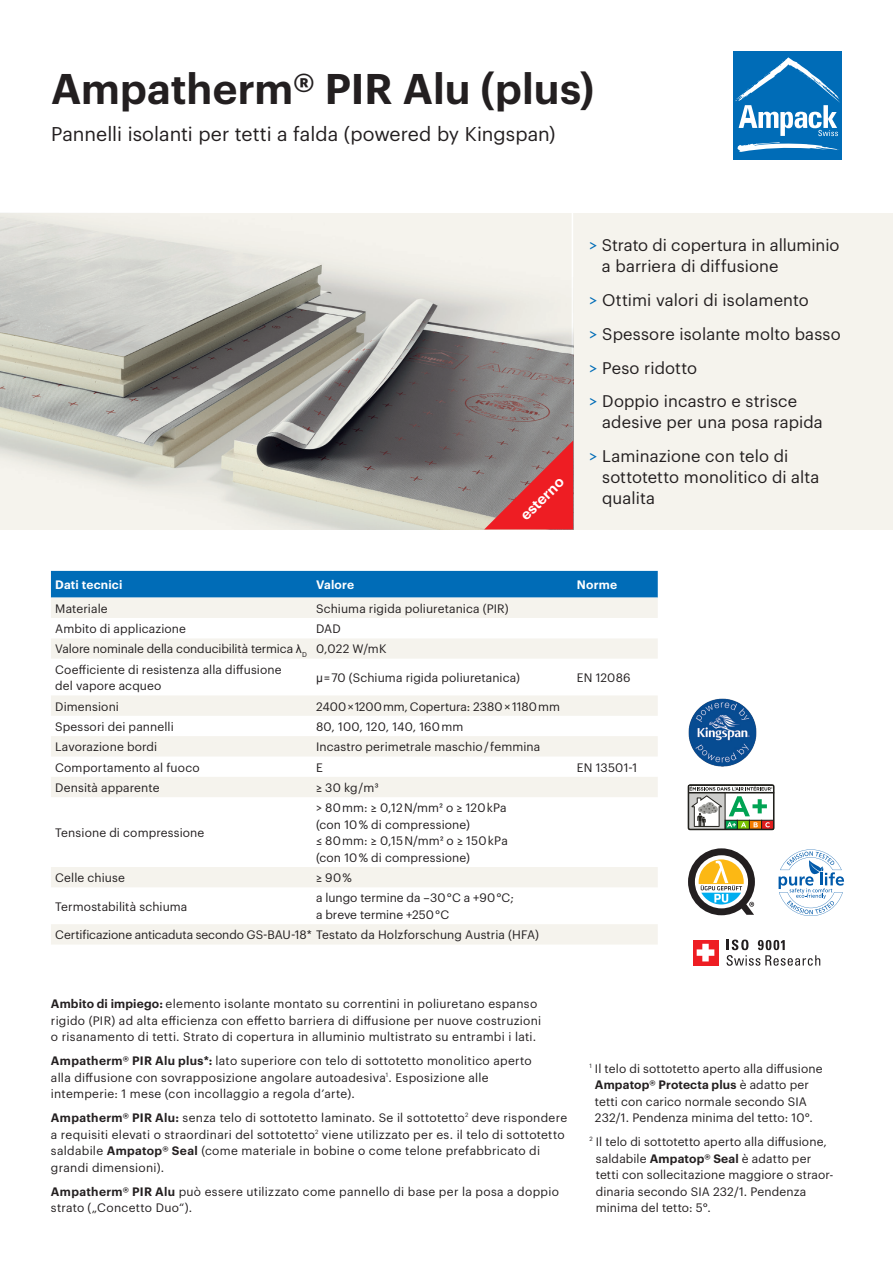
<style>
.page{position:relative;width:893px;height:1263px;background:#fff}
.page>*{position:absolute;margin:0;border:0;box-sizing:border-box;transform-origin:0 0}
.t1{font:600 42px "Graphik";color:#231f20}
.t2{font:19.5px "Graphik";color:#231f20}
.t3{font:16.5px/33.8px "Graphik";letter-spacing:.005em;color:#231f20}
.t4{font:600 14.7px "Graphik";color:#fff}
.t5{font:12px/16.5px "Graphik";letter-spacing:.015em;color:#231f20}
.t6{font:12px/20.4px "Graphik";letter-spacing:-.005em;color:#231f20}
.t7{font:600 12px "Graphik";letter-spacing:.015em;color:#fff}
.s1{color:#006cb7}
.s2{font-family:"Arial"}
.s3{font-weight:600}
</style>
<div class="page">
<div style="left:0;top:213px;width:893px;height:316px;background:#f5f3ed"></div>
<div style="left:733px;top:51px;width:109px;height:109px;background:#006cb7"></div>
<svg style="left:737px;top:142px;width:102px;height:10px"></svg>
<svg style="left:735px;top:57px;width:105px;height:79px"></svg>
<svg style="left:726px;top:939px;width:94px;height:27px"></svg>
<div style="left:693px;top:940px;width:25px;height:25px;background:#ee1d23"></div>
<svg style="left:697px;top:944px;width:17px;height:17px"></svg>
<div style="left:51px;top:571px;width:607px;height:27px;background:#006cb7"></div>
<svg style="left:51px;top:598px;width:607px;height:346px"></svg>
<svg style="left:51px;top:618px;width:607px;height:20px"></svg>
<img style="left:0;top:213px;width:573px;height:316px">
<svg style="left:484px;top:440px;width:89px;height:89px;background:#bb5456"></svg>
<img style="left:688px;top:698px;width:68px;height:68px">
<svg style="left:688px;top:848px;width:67px;height:67px"></svg>
<svg style="left:779px;top:849px;width:65px;height:67px"></svg>
<svg style="left:688px;top:785px;width:86px;height:45px"></svg>
<svg style="left:348px;top:704px;width:5px;height:5px"></svg>
<svg style="left:505px;top:704px;width:5px;height:5px"></svg>
<h1 class="t1" style="left:51px;top:56px;width:545px">Ampatherm® PIR Alu (plus)</h1>
<h2 class="t2" style="left:51px;top:119px;width:506px">Pannelli isolanti per tetti a falda (powered by Kingspan)</h2>
<p class="t4" style="left:515px;top:509px;width:56px;rotate:-45deg">esterno</p>
<h3 class="t3" style="left:602px;top:233px;width:239px;line-height:21px;text-indent:-13px"><span class="s1">&gt;</span> Strato di copertura in alluminio a barriera di diffusione</h3>
<h3 class="t3" style="left:589px;top:282px;width:253px"><span class="s1">&gt;</span> Ottimi valori di isolamento<br><span class="s1">&gt;</span> Spessore isolante molto basso <span class="s1">&gt;</span> Peso ridotto<br><span class="s1">&gt;</span> Doppio incastro e strisce</h3>
<h3 class="t3" style="left:589px;top:404px;width:235px;text-indent:13px">adesive per una posa rapida <span class="s1">&gt;</span> Laminazione con telo di</h3>
<h3 class="t3" style="left:602px;top:465px;width:219px;line-height:21px">sottotetto monolitico di alta qualita</h3>
<p class="t7" style="left:55px;top:576px;width:69px">Dati tecnici</p>
<p class="t7" style="left:316px;top:576px;width:40px">Valore</p>
<p class="t7" style="left:577px;top:576px;width:42px">Norme</p>
<p class="t5" style="left:55px;top:599px;width:54px">Materiale</p>
<p class="t5" style="left:316px;top:599px;width:194px">Schiuma rigida poliuretanica (PIR)</p>
<p class="t5" style="left:55px;top:619px;width:132px">Ambito di applicazione</p>
<p class="t6" style="left:55px;top:617px;width:333px;text-indent:261px">DAD<br>Valore nominale della conducibilità termica <span class="s2">λ</span><sub>D</sub> 0,022 W/mK<br>Coefficiente di resistenza alla diffusione</p>
<p class="t5" style="left:55px;top:676px;width:108px">del vapore acqueo</p>
<p class="t5" style="left:316px;top:668px;width:205px"><span class="s2">µ</span> = 70 (Schiuma rigida poliuretanica)</p>
<p class="t5" style="left:577px;top:668px;width:55px">EN 12086</p>
<p class="t5" style="left:55px;top:697px;width:65px">Dimensioni</p>
<p class="t5" style="left:316px;top:697px;width:245px">2400 1200 mm, Copertura: 2380 1180 mm</p>
<p class="t5" style="left:55px;top:717px;width:120px">Spessori dei pannelli</p>
<p class="t5" style="left:316px;top:717px;width:149px">80, 100, 120, 140, 160 mm</p>
<p class="t5" style="left:55px;top:737px;width:104px">Lavorazione bordi</p>
<p class="t5" style="left:316px;top:737px;width:226px">Incastro perimetrale maschio / femmina</p>
<p class="t5" style="left:55px;top:758px;width:146px">Comportamento al fuoco</p>
<p class="t5" style="left:316px;top:758px;width:8px">E</p>
<p class="t5" style="left:577px;top:758px;width:62px">EN 13501-1</p>
<p class="t5" style="left:55px;top:778px;width:106px">Densità apparente</p>
<p class="t5" style="left:316px;top:778px;width:64px">≥ 30 kg / m³</p>
<p class="t5" style="left:55px;top:823px;width:151px">Tensione di compressione</p>
<p class="t5" style="left:316px;top:799px;width:193px">&gt; 80 mm: ≥ 0,12 N/mm² o ≥ 120 kPa (con 10 % di compressione)<br>≤ 80 mm: ≥ 0,15 N/mm² o ≥ 150 kPa (con 10 % di compressione)</p>
<p class="t5" style="left:55px;top:868px;width:71px">Celle chiuse</p>
<p class="t5" style="left:316px;top:868px;width:37px">≥ 90 %</p>
<p class="t5" style="left:55px;top:897px;width:134px">Termostabilità schiuma</p>
<p class="t6" style="left:316px;top:889px;width:199px;line-height:16.5px">a lungo termine da –30 °C a +90 °C; a breve termine +250 °C</p>
<p class="t5" style="left:55px;top:926px;width:485px">Certificazione anticaduta secondo GS-BAU-18* Testato da Holzforschung Austria (HFA)</p>
<p class="t5" style="left:51px;top:994px;width:492px"><span class="s3">Ambito di impiego:</span> elemento isolante montato su correntini in poliuretano espanso rigido (PIR) ad alta efficienza con effetto barriera di diffusione per nuove costruzioni o risanamento di tetti. Strato di copertura in alluminio multistrato su entrambi i lati.</p>
<p class="t5" style="left:51px;top:1051px;width:482px"><span class="s3">Ampatherm® PIR Alu plus*:</span> lato superiore con telo di sottotetto monolitico aperto alla diffusione con sovrapposizione angolare autoadesiva<sup>1</sup>. Esposizione alle intemperie: 1 mese (con incollaggio a regola d’arte).</p>
<p class="t5" style="left:51px;top:1108px;width:518px"><span class="s3">Ampatherm® PIR Alu:</span> senza telo di sottotetto laminato. Se il sottotetto<sup>2</sup> deve rispondere a requisiti elevati o straordinari del sottotetto<sup>2</sup> viene utilizzato per es. il telo di sottotetto saldabile <span class="s3">Ampatop® Seal</span> (come materiale in bobine o come telone prefabbricato di grandi dimensioni).</p>
<p class="t5" style="left:51px;top:1182px;width:509px"><span class="s3">Ampatherm® PIR Alu</span> può essere utilizzato come pannello di base per la posa a doppio strato („Concetto Duo“).</p>
<p class="t5" style="left:595px;top:1059px;width:229px;text-indent:-6px"><sup>1</sup> Il telo di sottotetto aperto alla diffusione <span class="s3">Ampatop® Protecta plus</span> è adatto per tetti con carico normale secondo SIA 232/1. Pendenza minima del tetto: 10°.</p>
<p class="t5" style="left:596px;top:1132px;width:239px;text-indent:-7px"><sup>2</sup> Il telo di sottotetto aperto alla diffusione, saldabile <span class="s3">Ampatop® Seal</span> è adatto per tetti con sollecitazione maggiore o straor&shy;dinaria secondo SIA 232/1. Pendenza minima del tetto: 5°.</p>
</div>
